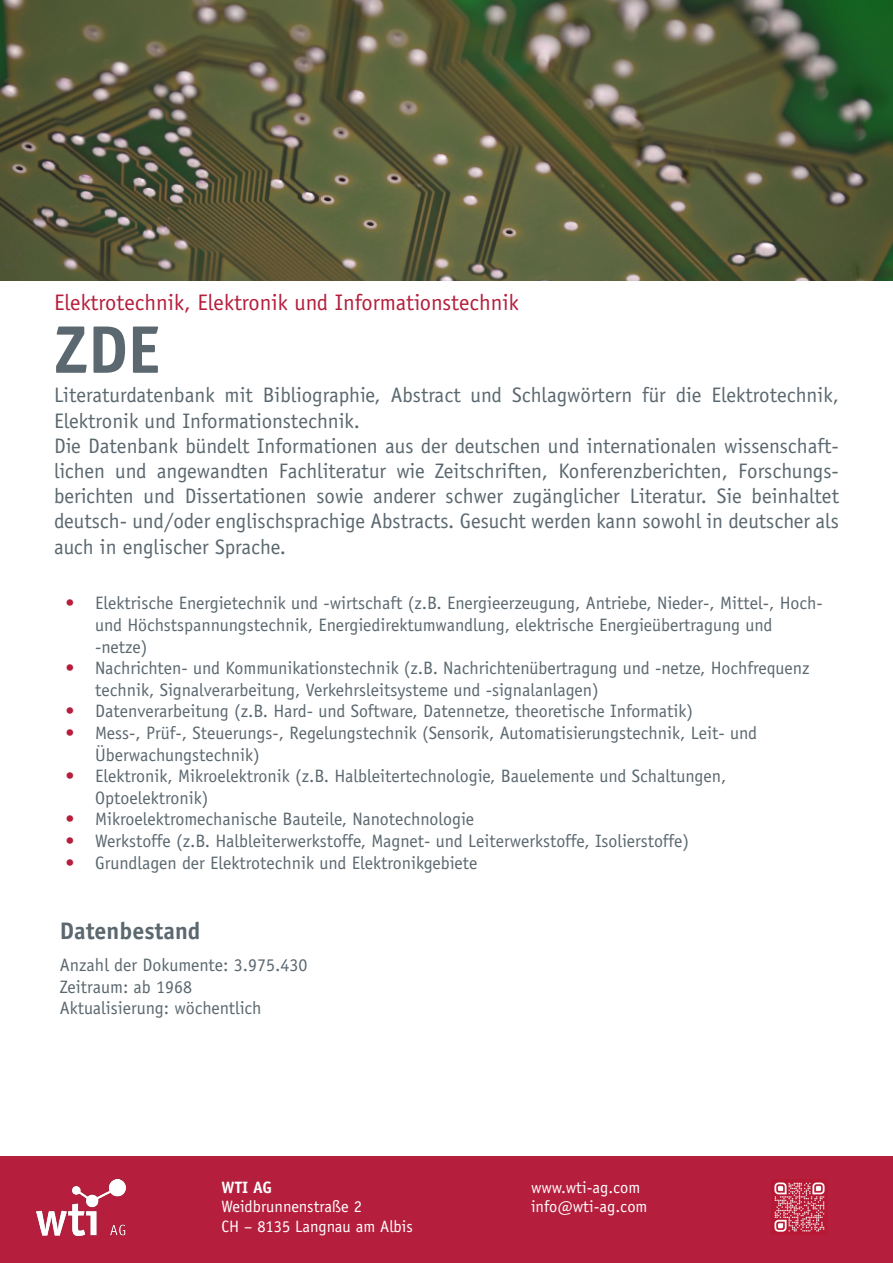
<style>
.page{position:relative;width:893px;height:1263px;background:#fff}
.page>*{position:absolute;margin:0;border:0;box-sizing:border-box;transform-origin:0 0}
.Titel{font:700 67.5px "Officina Sans Std";color:#5b686f}
.t1{font:700 24px "Officina Sans Std";color:#5b686f}
.Subtitel{font:22.5px "Officina Sans Std";color:#b51e3c}
.t2{font:21px/25.2px "Officina Sans Std";color:#5b686f}
.t3{font:18px/21.6px "Officina Sans Std";color:#5b686f}
.t4{font:16.5px/19.8px "Officina Sans Std";color:#fff}
.t5{font:700 16.5px "Officina Sans Std";color:#fff}
.s1{color:#b51e3c}
</style>
<div class="page">
<div style="left:0;top:1157px;width:893px;height:106px;background:#b51e3c"></div>
<img style="left:36px;top:1179px;width:89px;height:56px">
<img style="left:774px;top:1181px;width:51px;height:52px">
<img style="left:0;top:0;width:893px;height:281px">
<p class="Subtitel" style="left:54px;top:289px;width:466px">Elektrotechnik, Elektronik und Informationstechnik</p>
<p class="Titel" style="left:54px;top:308px;width:108px">ZDE</p>
<p class="t2" style="left:54px;top:383px;width:786px">Literaturdatenbank mit Bibliographie, Abstract und Schlagwörtern für die Elektrotechnik,<br>Elektronik und Informationstechnik.</p>
<p class="t2" style="left:54px;top:433px;width:786px;text-align:justify">Die Datenbank bündelt Informationen aus der deutschen und internationalen wissenschaft&shy;lichen und angewandten Fachliteratur wie Zeitschriften, Konferenzberichten, Forschungs&shy;berichten und Dissertationen sowie anderer schwer zugänglicher Literatur. Sie beinhaltet deutsch- und/oder englischsprachige Abstracts. Gesucht werden kann sowohl in deutscher als auch in englischer Sprache.</p>
<p class="t3" style="left:95px;top:593px;width:729px;text-indent:-30px"><span class="s1">•</span> Elektrische Energietechnik und -wirtschaft (z.B. Energieerzeugung, Antriebe, Nieder-, Mittel-, Hoch&shy;und Höchstspannungstechnik, Energiedirektumwandlung, elektrische Energieübertragung und -netze)</p>
<p class="t3" style="left:95px;top:657px;width:716px;text-indent:-30px"><span class="s1">•</span> Nachrichten- und Kommunikationstechnik (z.B. Nachrichtenübertragung und -netze, Hochfrequenz technik, Signalverarbeitung, Verkehrsleitsysteme und -signalanlagen)</p>
<p class="t3" style="left:65px;top:701px;width:629px"><span class="s1">•</span> Datenverarbeitung (z.B. Hard- und Software, Datennetze, theoretische Informatik)</p>
<p class="t3" style="left:95px;top:722px;width:663px;text-indent:-30px"><span class="s1">•</span> Mess-, Prüf-, Steuerungs-, Regelungstechnik (Sensorik, Automatisierungstechnik, Leit- und<br>Überwachungstechnik)</p>
<p class="t3" style="left:95px;top:765px;width:633px;text-indent:-30px"><span class="s1">•</span> Elektronik, Mikroelektronik (z.B. Halbleitertechnologie, Bauelemente und Schaltungen,<br>Optoelektronik)</p>
<p class="t3" style="left:65px;top:809px;width:410px"><span class="s1">•</span> Mikroelektromechanische Bauteile, Nanotechnologie</p>
<p class="t3" style="left:65px;top:830px;width:625px"><span class="s1">•</span> Werkstoffe (z.B. Halbleiterwerkstoffe, Magnet- und Leiterwerkstoffe, Isolierstoffe)</p>
<p class="t3" style="left:65px;top:852px;width:414px"><span class="s1">•</span> Grundlagen der Elektrotechnik und Elektronikgebiete</p>
<p class="t1" style="left:60px;top:916px;width:142px">Datenbestand</p>
<p class="t3" style="left:60px;top:954px;width:249px">Anzahl der Dokumente: 3.975.430</p>
<p class="t3" style="left:60px;top:976px;width:134px">Zeitraum: ab 1968</p>
<p class="t3" style="left:60px;top:997px;width:203px">Aktualisierung: wöchentlich</p>
<p class="t5" style="left:222px;top:1177px;width:52px">WTI AG</p>
<p class="t4" style="left:222px;top:1197px;width:193px">Weidbrunnenstraße 2<br>CH – 8135 Langnau am Albis</p>
<p class="t4" style="left:531px;top:1177px;width:118px">www.wti-ag.com info@wti-ag.com</p>
</div>
